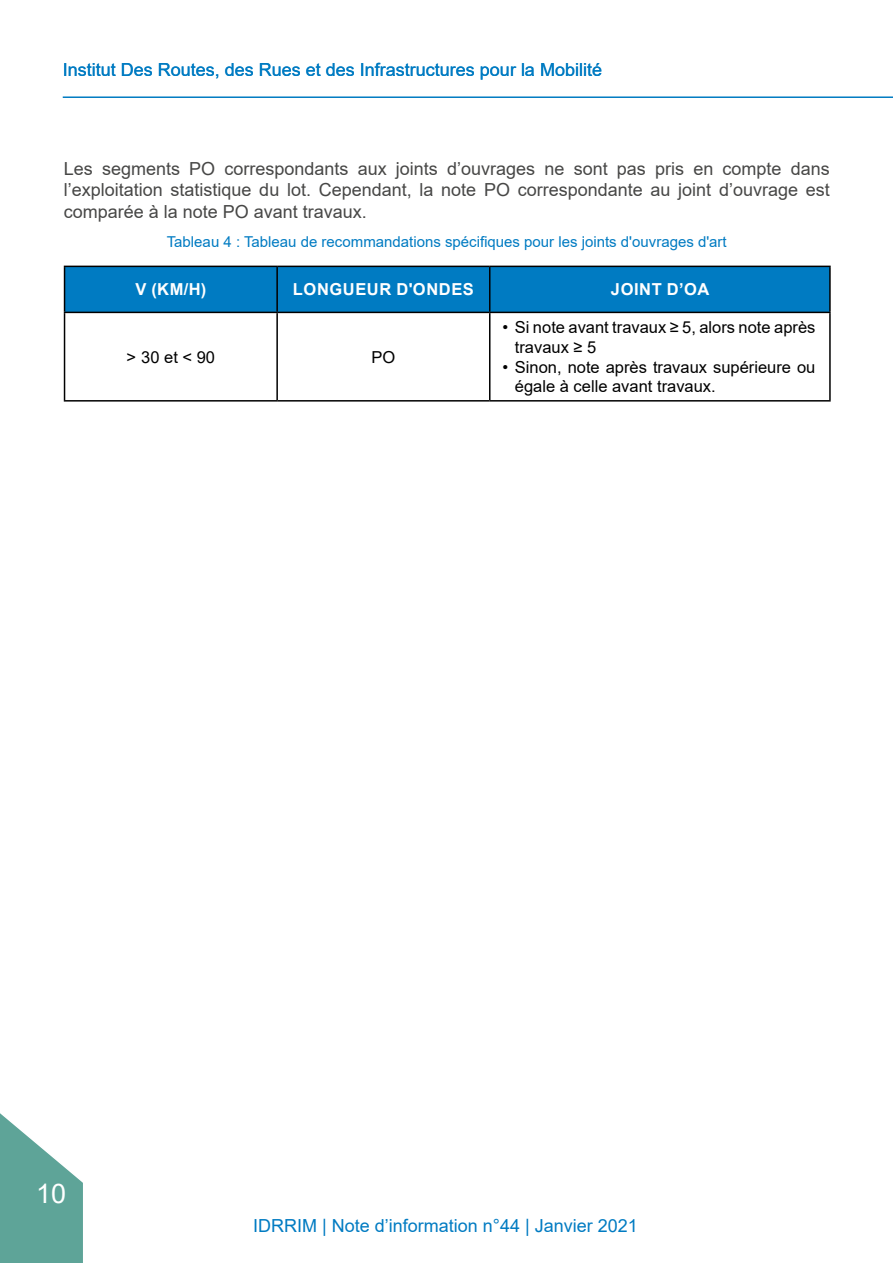
<style>
.page{position:relative;width:893px;height:1263px;background:#fff}
.page>*{position:absolute;margin:0;border:0;box-sizing:border-box;transform-origin:0 0}
.t1{font:27px "Arial";color:#fff}
.t2{font:18px/21.6px "Arial";color:#474746;text-align:justify}
.t3{font:18px "Arial";color:#007bc2}
.t4{font:16.5px/19.8px "Arial";color:#000}
.t5{font:700 16.5px "Arial";letter-spacing:.035em;color:#fff}
.t6{font:15px "Arial";color:#007bc2}
</style>
<div class="page">
<svg style="left:0;top:1113px;width:83px;height:150px"></svg>
<hr style="left:63px;top:96px;width:830px;height:2px;background:#007bc2">
<div style="left:65px;top:267px;width:764px;height:45px;background:#007bc2"></div>
<hr style="left:276px;top:267px;width:2px;height:45px;background:#000">
<hr style="left:489px;top:267px;width:1px;height:45px;background:#000">
<hr style="left:276px;top:313px;width:2px;height:87px;background:#000">
<hr style="left:489px;top:313px;width:1px;height:87px;background:#000">
<hr style="left:64px;top:313px;width:1px;height:87px;background:#000">
<hr style="left:829px;top:313px;width:2px;height:87px;background:#000">
<hr style="left:64px;top:400px;width:213px;height:2px;background:#000">
<hr style="left:277px;top:400px;width:213px;height:2px;background:#000">
<hr style="left:490px;top:400px;width:341px;height:2px;background:#000">
<hr style="left:64px;top:266px;width:213px;height:1px;background:#000">
<hr style="left:64px;top:267px;width:1px;height:45px;background:#000">
<hr style="left:277px;top:266px;width:213px;height:1px;background:#000">
<hr style="left:490px;top:266px;width:341px;height:1px;background:#000">
<hr style="left:829px;top:267px;width:2px;height:45px;background:#000">
<hr style="left:64px;top:312px;width:213px;height:1px;background:#000">
<hr style="left:277px;top:312px;width:213px;height:1px;background:#000">
<hr style="left:490px;top:312px;width:341px;height:1px;background:#000">
<p class="t3" style="left:63px;top:57px;width:541px">Institut Des Routes, des Rues et des Infrastructures pour la Mobilité</p>
<p class="t2" style="left:64px;top:157px;width:767px">Les segments PO correspondants aux joints d’ouvrages ne sont pas pris en compte dans l’exploitation statistique du lot. Cependant, la note PO correspondante au joint d’ouvrage est comparée à la note PO avant travaux.</p>
<p class="t6" style="left:167px;top:231px;width:561px">Tableau 4 : Tableau de recommandations spécifiques pour les joints d'ouvrages d'art</p>
<p class="t5" style="left:136px;top:278px;width:72px">V (KM/H)</p>
<p class="t5" style="left:293px;top:278px;width:183px">LONGUEUR D'ONDES</p>
<p class="t5" style="left:611px;top:278px;width:100px">JOINT D’OA</p>
<p class="t4" style="left:127px;top:347px;width:90px">&gt; 30 et &lt; 90</p>
<p class="t4" style="left:372px;top:347px;width:25px">PO</p>
<p class="t4" style="left:515px;top:317px;width:302px;text-indent:-12px">• Si note avant travaux ≥ 5, alors note après travaux ≥ 5</p>
<p class="t4" style="left:515px;top:357px;width:302px;text-indent:-12px">• Sinon, note après travaux supérieure ou égale à celle avant travaux.</p>
<h1 class="t1" style="left:36px;top:1174px;width:32px">10</h1>
<p class="t3" style="left:253px;top:1213px;width:386px">IDRRIM | Note d’information n°44 | Janvier 2021</p>
</div>
